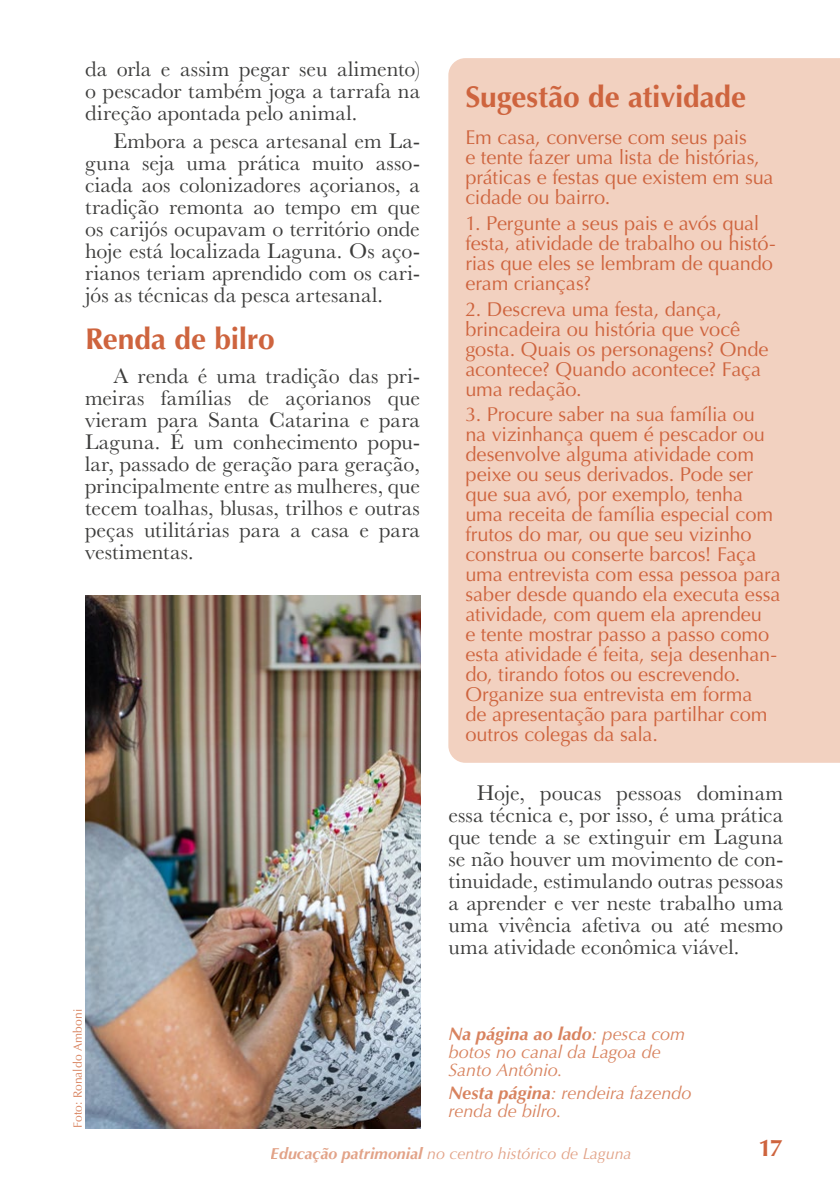
<style>
.page{position:relative;width:840px;height:1191px;background:#fff}
.page>*{position:absolute;margin:0;border:0;box-sizing:border-box;transform-origin:0 0}
.t1{font:700 30px "Optima";letter-spacing:-.005em;color:#ce643e}
.t2{font:700 24px "Optima";color:#ce643e}
.t3{font:22px/22px "Baskerville";letter-spacing:.005em;color:#3c3c3b;text-align:justify}
.t4{font:20px/20px "Optima";letter-spacing:-.005em;color:#ce643e}
.t5{font:italic 18px/18px "Optima";letter-spacing:-.005em;color:#d8835f}
.t6{font:italic 16px "Optima";color:#d8835f}
.t7{font:12px "Optima";letter-spacing:.01em;color:#d8835f}
.s1{font-weight:700}
</style>
<div class="page">
<div style="left:448px;top:58px;width:391px;height:705px;background:#f2d1c0"></div>
<img style="left:85px;top:595px;width:335px;height:533px">
<p class="t3" style="left:85px;top:59px;width:336px">da orla e assim pegar seu alimento) o pescador também joga a tarrafa na direção apontada pelo animal.</p>
<p class="t3" style="left:85px;top:130px;width:336px;text-indent:28px">Embora a pesca artesanal em La&shy;guna seja uma prática muito asso&shy;ciada aos colonizadores açorianos, a tradição remonta ao tempo em que os carijós ocupavam o território onde hoje está localizada Laguna. Os aço&shy;rianos teriam aprendido com os cari&shy;jós as técnicas da pesca artesanal.</p>
<h1 class="t1" style="left:85px;top:321px;width:191px">Renda de bilro</h1>
<p class="t3" style="left:85px;top:365px;width:336px;text-indent:28px">A renda é uma tradição das pri&shy;meiras famílias de açorianos que vieram para Santa Catarina e para Laguna. É um conhecimento popu&shy;lar, passado de geração para geração, principalmente entre as mulheres, que tecem toalhas, blusas, trilhos e outras peças utilitárias para a casa e para vestimentas.</p>
<p class="t7" style="left:71px;top:1128px;width:120px;rotate:-90deg">Foto: Ronaldo Amboni</p>
<h1 class="t1" style="left:465px;top:79px;width:282px">Sugestão de atividade</h1>
<p class="t4" style="left:465px;top:128px;width:309px">Em casa, converse com seus pais<br>e tente fazer uma lista de histórias, práticas e festas que existem em sua cidade ou bairro.</p>
<p class="t4" style="left:465px;top:213px;width:312px">1. Pergunte a seus pais e avós qual festa, atividade de trabalho ou histó&shy;rias que eles se lembram de quando eram crianças?</p>
<p class="t4" style="left:465px;top:299px;width:304px">2. Descreva uma festa, dança, brincadeira ou história que você gosta. Quais os personagens? Onde acontece? Quando acontece? Faça uma redação.</p>
<p class="t4" style="left:465px;top:405px;width:316px">3. Procure saber na sua família ou na vizinhança quem é pescador ou desenvolve alguma atividade com peixe ou seus derivados. Pode ser que sua avó, por exemplo, tenha uma receita de família especial com frutos do mar, ou que seu vizinho construa ou conserte barcos! Faça uma entrevista com essa pessoa para saber desde quando ela executa essa atividade, com quem ela aprendeu<br>e tente mostrar passo a passo como esta atividade é feita, seja desenhan&shy;do, tirando fotos ou escrevendo.<br>Organize sua entrevista em forma<br>de apresentação para partilhar com outros colegas da sala.</p>
<p class="t3" style="left:448px;top:781px;width:336px;text-indent:28px">Hoje, poucas pessoas dominam essa técnica e, por isso, é uma prática que tende a se extinguir em Laguna se não houver um movimento de con&shy;tinuidade, estimulando outras pessoas a aprender e ver neste trabalho uma uma vivência afetiva ou até mesmo uma atividade econômica viável.</p>
<p class="t5" style="left:448px;top:1024px;width:238px"><span class="s1">Na página ao lado</span>: pesca com botos no canal da Lagoa de<br>Santo Antônio.</p>
<p class="t5" style="left:448px;top:1084px;width:245px"><span class="s1">Nesta página</span>: rendeira fazendo renda de bilro.</p>
<p class="t6" style="left:271px;top:1143px;width:362px"><span class="s1">Educação patrimonial</span> no centro histórico de Laguna</p>
<p class="t2" style="left:758px;top:1134px;width:26px">17</p>
</div>
